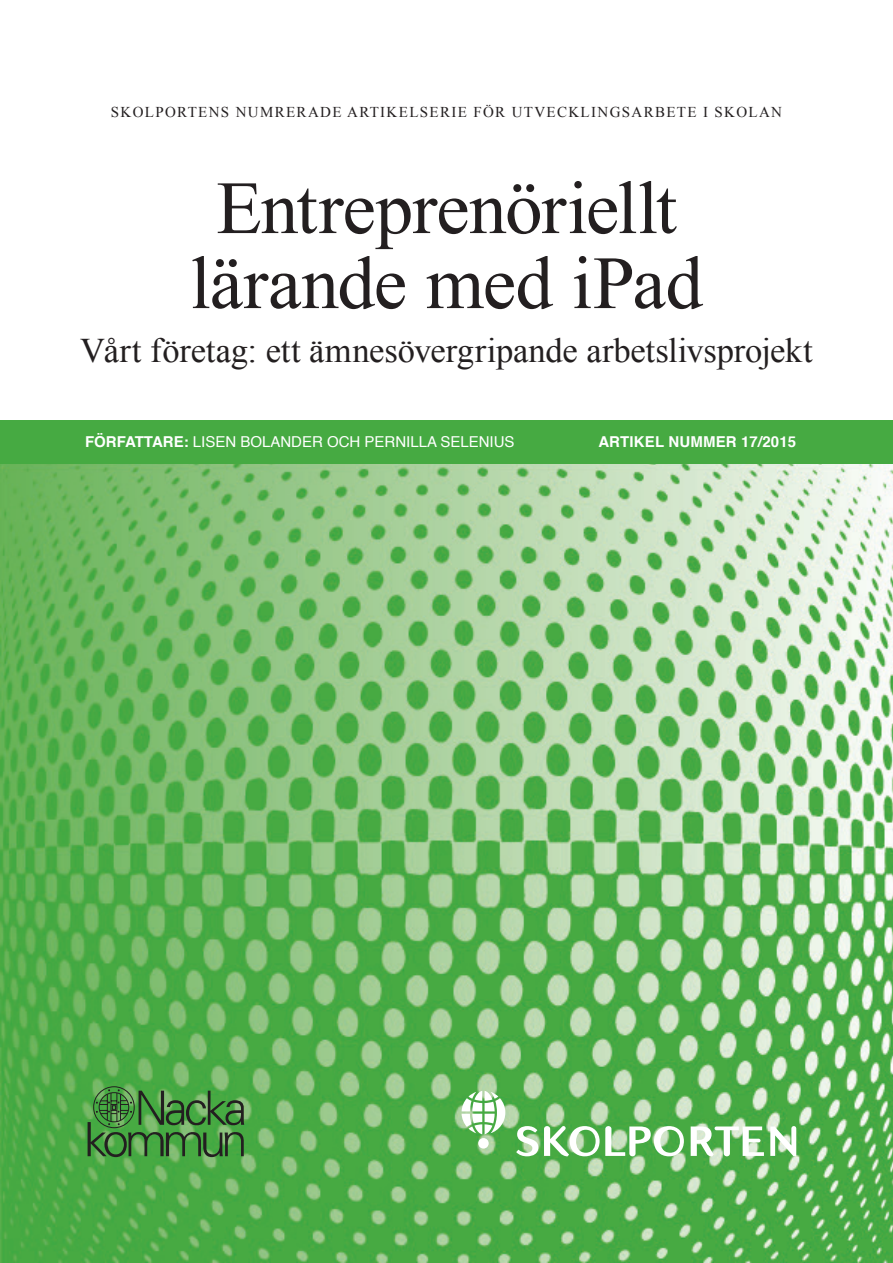
<style>
.page{position:relative;width:893px;height:1263px;background:#fff}
.page>*{position:absolute;margin:0;border:0;box-sizing:border-box;transform-origin:0 0}
.t1{font:75px/75px "Times New Roman";letter-spacing:-.015em;color:#231f20;text-align:center}
.t2{font:34.5px "Times New Roman";letter-spacing:-.005em;color:#231f20}
.t3{font:15px "Times New Roman";letter-spacing:.09em;color:#231f20}
.t4{font:15px "Helvetica";color:#fff}
.t5{font:700 15px "Helvetica";letter-spacing:.01em;color:#fff}
.s1{font-weight:700}
</style>
<div class="page">
<img style="left:0;top:463px;width:893px;height:800px">
<div style="left:0;top:420px;width:893px;height:43px;background:#46aa42"></div>
<svg style="left:516px;top:1126px;width:22px;height:30px"></svg>
<svg style="left:770px;top:1126px;width:26px;height:30px"></svg>
<svg style="left:544px;top:1126px;width:140px;height:30px"></svg>
<svg style="left:691px;top:1126px;width:73px;height:30px"></svg>
<div style="left:478px;top:1138px;width:11px;height:10px;background:#fff;border-radius:50%"></div>
<svg style="left:462px;top:1091px;width:43px;height:43px"></svg>
<svg style="left:88px;top:1086px;width:156px;height:71px;background:#478a41"></svg>
<p class="t3" style="left:111px;top:107px;width:673px">SKOLPORTENS NUMRERADE ARTIKELSERIE FÖR UTVECKLINGSARBETE I SKOLAN</p>
<h1 class="t1" style="left:190px;top:178px;width:514px">Entreprenöriellt lärande med iPad</h1>
<h2 class="t2" style="left:80px;top:338px;width:734px">Vårt företag: ett ämnesövergripande arbetslivsprojekt</h2>
<p class="t4" style="left:85px;top:433px;width:431px"><span class="s1">FÖRFATTARE:</span> LISEN BOLANDER OCH PERNILLA SELENIUS</p>
<p class="t5" style="left:598px;top:433px;width:199px">ARTIKEL NUMMER 17/2015</p>
</div>
